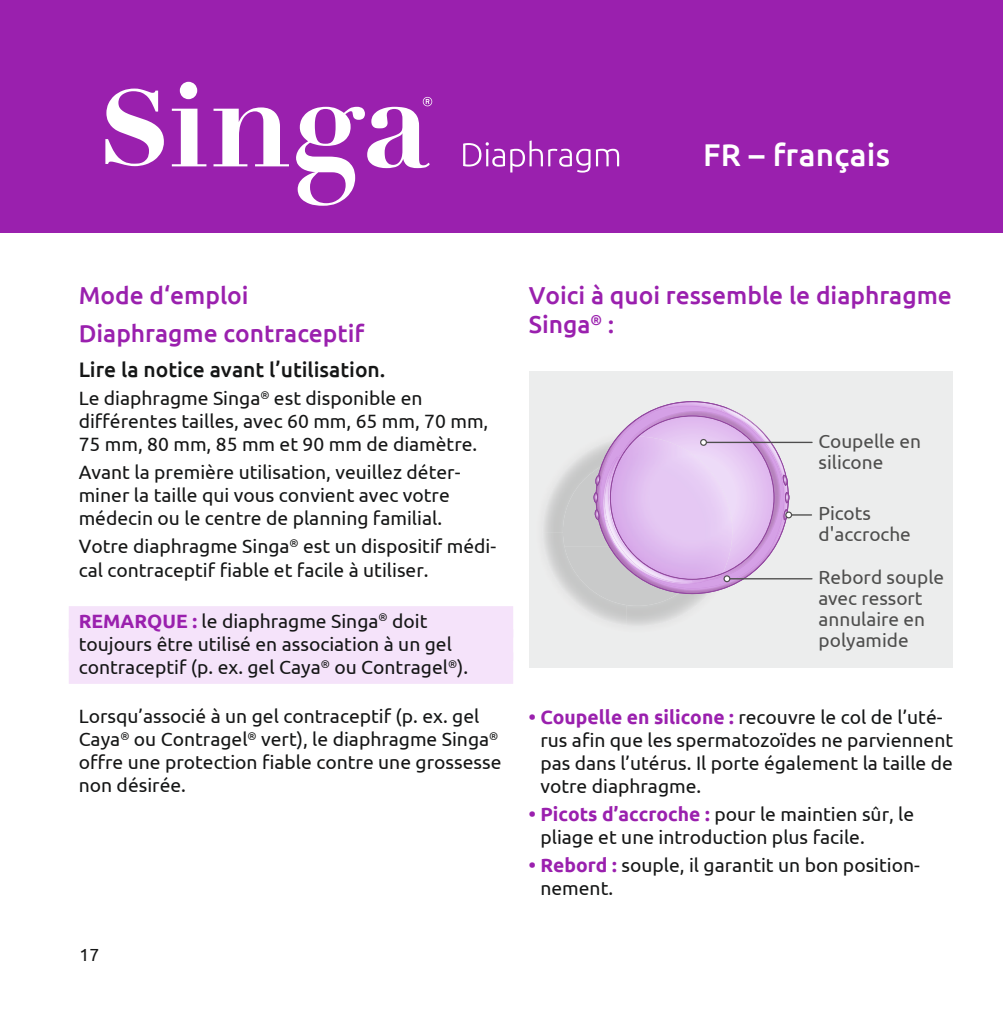
<style>
.page{position:relative;width:1003px;height:1032px;background:#fff}
.page>*{position:absolute;margin:0;border:0;box-sizing:border-box;transform-origin:0 0}
.t1{font:500 31.5px "Ubuntu";letter-spacing:.01em;color:#fff}
.t2{font:500 24.5px/37.8px "Ubuntu";color:#9a20ae}
.t3{font:500 21px "Ubuntu";color:#151616}
.t4{font:19.25px/23.1px "Ubuntu";color:#151616}
.t5{font:18.9px/21px "Ubuntu";color:#4e4e4d}
.t6{font:17.5px "Ubuntu";color:#151616}
.s1{font-weight:700;color:#9a20ae}
</style>
<div class="page">
<div style="left:69px;top:606px;width:444px;height:32px;background:#f5e3fa"></div>
<div style="left:69px;top:629px;width:444px;height:32px;background:#f5e3fa"></div>
<div style="left:69px;top:652px;width:444px;height:32px;background:#f5e3fa"></div>
<div style="left:528px;top:371px;width:424px;height:296px;background:#eceded"></div>
<hr style="left:703px;top:442px;width:108px;height:1px;background:#4e4e4d">
<hr style="left:788px;top:514px;width:23px;height:2px;background:#4e4e4d">
<hr style="left:726px;top:578px;width:85px;height:1px;background:#4e4e4d">
<svg style="left:593px;top:401px;width:198px;height:193px"></svg>
<div style="left:723px;top:575px;width:7px;height:7px;border:1px solid #4e4e4d;border-radius:50%"></div>
<div style="left:0;top:0;width:1002px;height:233px;background:#9a20ae"></div>
<svg style="left:105px;top:89px;width:59px;height:77px"></svg>
<svg style="left:180px;top:82px;width:17px;height:17px"></svg>
<svg style="left:172px;top:109px;width:34px;height:57px"></svg>
<svg style="left:213px;top:107px;width:76px;height:59px"></svg>
<svg style="left:463px;top:140px;width:79px;height:32px"></svg>
<svg style="left:548px;top:149px;width:71px;height:24px"></svg>
<svg style="left:296px;top:99px;width:137px;height:107px"></svg>
<h1 class="t1" style="left:702px;top:135px;width:189px">FR – français</h1>
<p class="t2" style="left:79px;top:275px;width:287px">Mode d‘emploi<br>Diaphragme contraceptif</p>
<p class="t3" style="left:79px;top:356px;width:308px">Lire la notice avant l’utilisation.</p>
<p class="t4" style="left:79px;top:386px;width:411px">Le diaphragme Singa<sup>®</sup> est disponible en différentes tailles, avec 60 mm, 65 mm, 70 mm,<br>75 mm, 80 mm, 85 mm et 90 mm de diamètre.</p>
<p class="t4" style="left:79px;top:460px;width:383px">Avant la première utilisation, veuillez déter&shy;miner la taille qui vous convient avec votre médecin ou le centre de planning familial.</p>
<p class="t4" style="left:79px;top:534px;width:419px">Votre diaphragme Singa<sup>®</sup> est un dispositif médi&shy;cal contraceptif fiable et facile à utiliser.</p>
<p class="t4" style="left:79px;top:609px;width:391px"><span class="s1">REMARQUE :</span> le diaphragme Singa<sup>®</sup> doit toujours être utilisé en association à un gel contraceptif (p. ex. gel Caya<sup>®</sup> ou Contragel<sup>®</sup>).</p>
<p class="t4" style="left:79px;top:704px;width:424px">Lorsqu’associé à un gel contraceptif (p. ex. gel Caya<sup>®</sup> ou Contragel<sup>®</sup> vert), le diaphragme Singa<sup>® </sup>offre une protection fiable contre une grossesse non désirée.</p>
<p class="t6" style="left:79px;top:944px;width:21px">17</p>
<p class="t2" style="left:528px;top:279px;width:424px;line-height:29.4px">Voici à quoi ressemble le diaphragme<br>Singa<sup>®</sup> :</p>
<p class="t5" style="left:818px;top:430px;width:104px">Coupelle en silicone</p>
<p class="t5" style="left:818px;top:502px;width:94px">Picots d'accroche</p>
<p class="t5" style="left:818px;top:566px;width:127px">Rebord souple avec ressort annulaire en polyamide</p>
<p class="t4" style="left:540px;top:704px;width:414px;text-indent:-12px"><span class="s1">• Coupelle en silicone :</span> recouvre le col de l’uté&shy;rus afin que les spermatozoïdes ne parviennent pas dans l’utérus. Il porte également la taille de votre diaphragme.</p>
<p class="t4" style="left:540px;top:802px;width:375px;text-indent:-12px"><span class="s1">• Picots d’accroche :</span> pour le maintien sûr, le pliage et une introduction plus facile.</p>
<p class="t4" style="left:540px;top:853px;width:381px;text-indent:-12px"><span class="s1">• Rebord :</span> souple, il garantit un bon position&shy;nement.</p>
</div>
